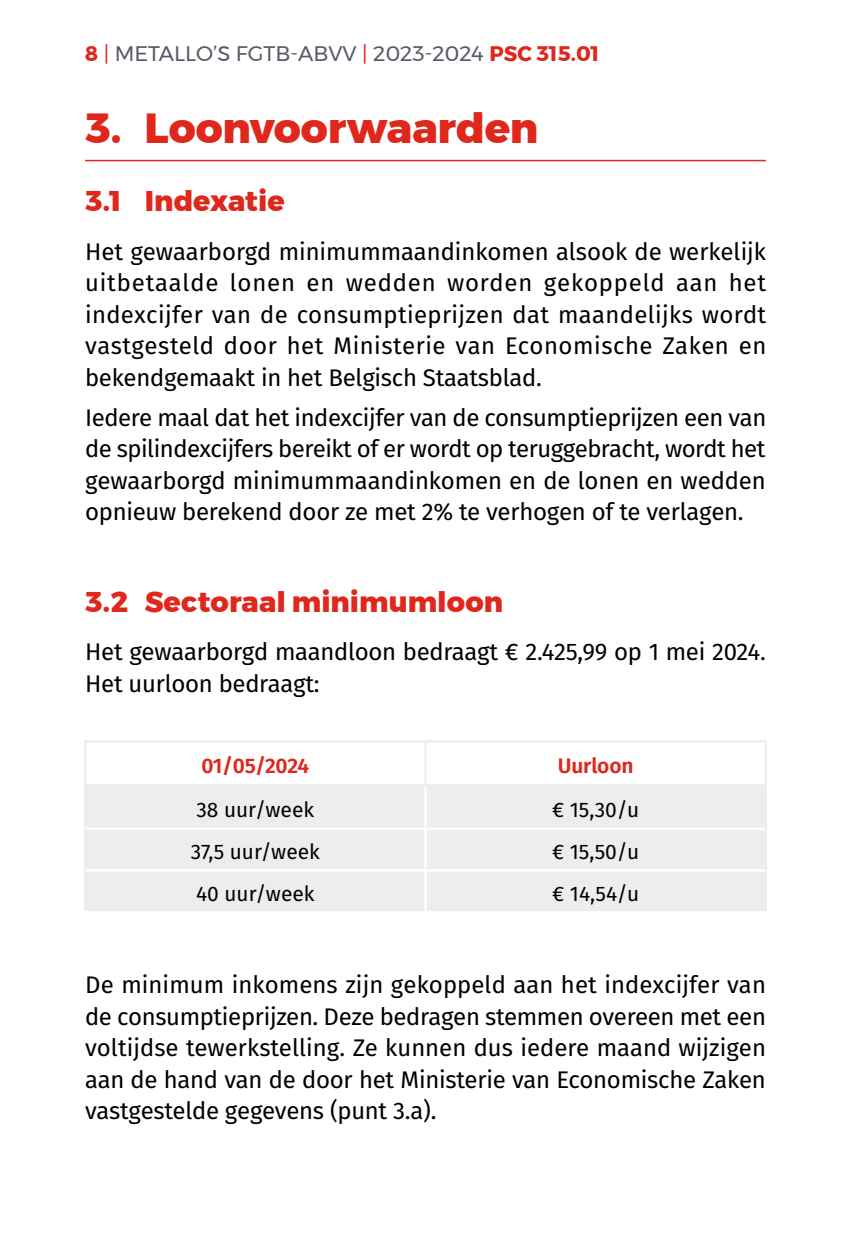
<style>
.page{position:relative;width:851px;height:1234px;background:#fff}
.page>*{position:absolute;margin:0;border:0;box-sizing:border-box;transform-origin:0 0}
.t1{font:800 42px "Montserrat";letter-spacing:-.005em;color:#df271c}
.t2{font:800 28.5px "Montserrat";color:#df271c}
.t3{font:24px/31.5px "Fira Sans";letter-spacing:-.01em;color:#000;text-align:justify}
.t4{font:21px "Fira Sans";color:#000}
.t5{font:21px "Montserrat";color:#565b66}
.t6{font:600 21px "Fira Sans";letter-spacing:-.01em;color:#df271c}
.s1{font-weight:700;color:#df271c}
.s2{color:#df271c}
</style>
<div class="page">
<hr style="left:85px;top:160px;width:680px;height:1px;background:#df271c">
<div style="left:86px;top:786px;width:678px;height:124px;background:#ededed"></div>
<hr style="left:84px;top:742px;width:2px;height:41px;background:#ededed">
<hr style="left:424px;top:742px;width:2px;height:41px;background:#ededed">
<hr style="left:764px;top:742px;width:2px;height:41px;background:#ededed">
<hr style="left:84px;top:786px;width:2px;height:42px;background:#ededed">
<hr style="left:764px;top:786px;width:2px;height:42px;background:#ededed">
<hr style="left:84px;top:828px;width:2px;height:42px;background:#ededed">
<hr style="left:764px;top:828px;width:2px;height:42px;background:#ededed">
<hr style="left:84px;top:870px;width:2px;height:40px;background:#ededed">
<hr style="left:764px;top:870px;width:2px;height:40px;background:#ededed">
<hr style="left:424px;top:786px;width:2px;height:41px;background:#fff">
<hr style="left:86px;top:827px;width:339px;height:2px;background:#fff">
<hr style="left:425px;top:827px;width:339px;height:2px;background:#fff">
<hr style="left:424px;top:829px;width:2px;height:40px;background:#fff">
<hr style="left:86px;top:869px;width:339px;height:2px;background:#fff">
<hr style="left:425px;top:869px;width:339px;height:2px;background:#fff">
<hr style="left:424px;top:871px;width:2px;height:39px;background:#fff">
<hr style="left:84px;top:740px;width:341px;height:2px;background:#ededed">
<hr style="left:425px;top:740px;width:341px;height:2px;background:#ededed">
<hr style="left:84px;top:783px;width:341px;height:3px;background:#ededed">
<hr style="left:425px;top:783px;width:341px;height:3px;background:#ededed">
<p class="t5" style="left:85px;top:41px;width:515px"><span class="s1">8</span> <span class="s2">|</span> METALLO’S FGTB-ABVV <span class="s2">|</span> 2023-2024 <span class="s1">PSC 315.01</span></p>
<h1 class="t1" style="left:85px;top:102px;width:455px">3. Loonvoorwaarden</h1>
<p class="t2" style="left:85px;top:183px;width:201px">3.1 Indexatie</p>
<p class="t3" style="left:85px;top:235px;width:682px">Het gewaarborgd minimummaandinkomen alsook de werkelijk uitbetaalde lonen en wedden worden gekoppeld aan het indexcijfer van de consumptieprijzen dat maandelijks wordt vastgesteld door het Ministerie van Economische Zaken en bekendgemaakt in het Belgisch Staatsblad.</p>
<p class="t3" style="left:85px;top:401px;width:682px">Iedere maal dat het indexcijfer van de consumptieprijzen een van de spilindexcijfers bereikt of er wordt op teruggebracht, wordt het gewaarborgd minimummaandinkomen en de lonen en wedden opnieuw berekend door ze met 2% te verhogen of te verlagen.</p>
<p class="t2" style="left:85px;top:584px;width:419px">3.2 Sectoraal minimumloon</p>
<p class="t3" style="left:85px;top:635px;width:682px">Het gewaarborgd maandloon bedraagt € 2.425,99 op 1 mei 2024.<br>Het uurloon bedraagt:</p>
<p class="t6" style="left:201px;top:748px;width:109px">01/05/2024</p>
<p class="t6" style="left:558px;top:748px;width:77px">Uurloon</p>
<p class="t4" style="left:196px;top:793px;width:119px">38 uur/week</p>
<p class="t4" style="left:552px;top:793px;width:89px">€ 15,30/u</p>
<p class="t4" style="left:191px;top:836px;width:131px">37,5 uur/week</p>
<p class="t4" style="left:552px;top:836px;width:89px">€ 15,50/u</p>
<p class="t4" style="left:196px;top:877px;width:120px">40 uur/week</p>
<p class="t4" style="left:552px;top:877px;width:88px">€ 14,54/u</p>
<p class="t3" style="left:85px;top:968px;width:682px">De minimum inkomens zijn gekoppeld aan het indexcijfer van de consumptieprijzen. Deze bedragen stemmen overeen met een voltijdse tewerkstelling. Ze kunnen dus iedere maand wijzigen aan de hand van de door het Ministerie van Economische Zaken vastgestelde gegevens (punt 3.a).</p>
</div>
